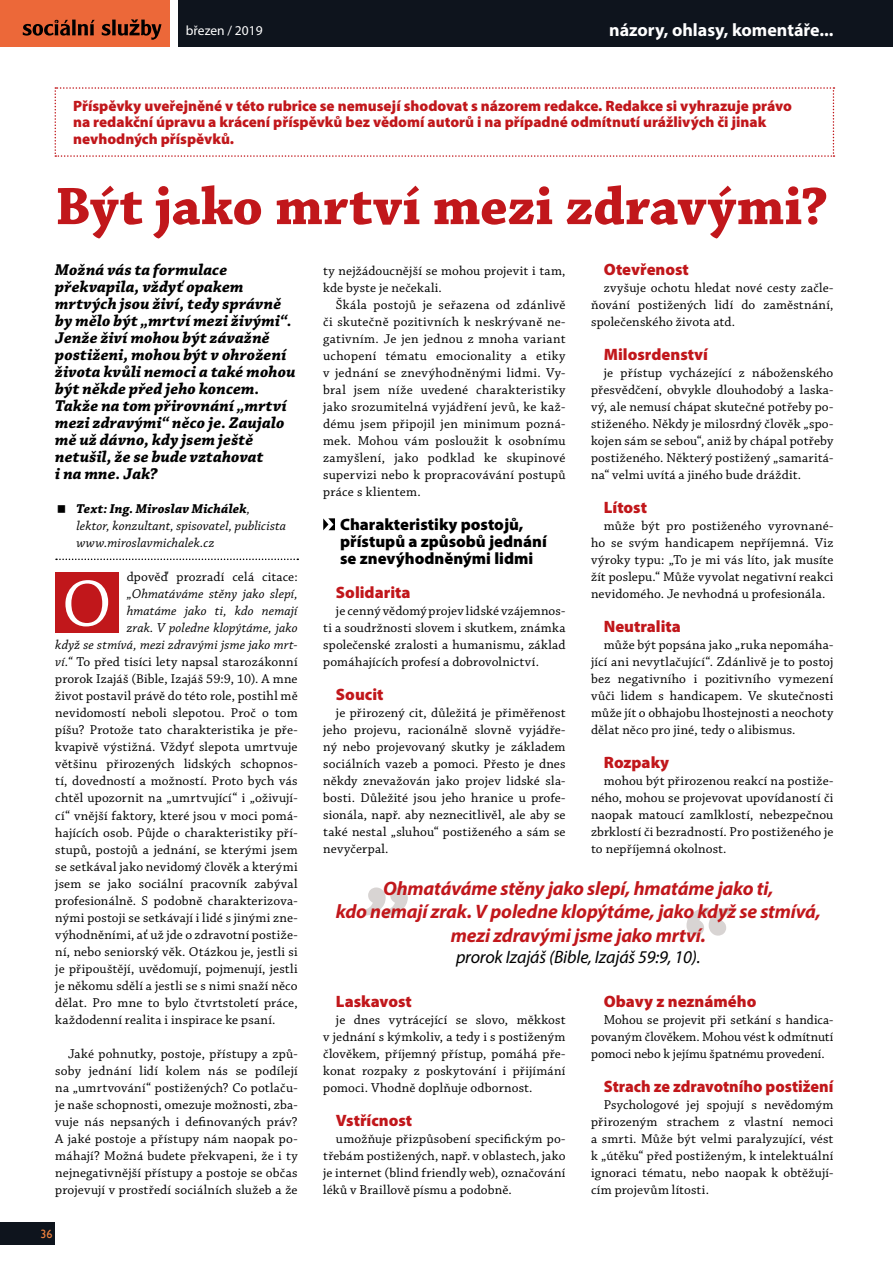
<style>
.page{position:relative;width:893px;height:1263px;background:#fff}
.page>*{position:absolute;margin:0;border:0;box-sizing:border-box;transform-origin:0 0}
.t1{font:69.15px "Chaparral Pro";color:#fff}
.t2{font:700 55.5px "Chaparral Pro";color:#c1171b}
.t3{font:italic 700 19.5px/23.4px "Myriad Pro";letter-spacing:-.01em;color:#c1171b;text-align:center}
.t4{font:italic 18px "Myriad Pro";letter-spacing:-.01em;color:#000}
.t5{font:700 18px "Myriad Pro";color:#fff}
.t6{font:italic 700 16.5px/17px "Chaparral Pro";letter-spacing:.01em;color:#000}
.t7{font:900 16.5px "Myriad Pro";color:#c1171b}
.t8{font:900 16.5px/17px "Myriad Pro";color:#000}
.t9{font:900 15px/16.5px "Myriad Pro";color:#c1171b}
.t10{font:13.5px/17px "Chaparral Pro";letter-spacing:.01em;color:#000;text-align:justify}
.t11{font:italic 13.5px/17px "Chaparral Pro";letter-spacing:.01em;color:#000}
.t12{font:13.5px "Myriad Pro";color:#fff}
.t13{font:12px "Gill Sans";color:#ef813d}
.s1{font-weight:700}
.s2{font-style:italic}
</style>
<div class="page">
<div style="left:178px;top:0;width:715px;height:47px;background:#0e141d"></div>
<div style="left:0;top:0;width:170px;height:47px;background:#ec6839"></div>
<svg style="left:23px;top:19px;width:138px;height:21px"></svg>
<svg style="left:55px;top:87px;width:779px;height:70px"></svg>
<div style="left:55px;top:572px;width:63px;height:60px;background:#c1171b"></div>
<svg style="left:56px;top:558px;width:242px;height:2px"></svg>
<svg style="left:323px;top:518px;width:12px;height:12px"></svg>
<svg style="left:686px;top:907px;width:45px;height:29px"></svg>
<svg style="left:363px;top:887px;width:45px;height:29px"></svg>
<div style="left:0;top:1222px;width:55px;height:23px;background:#0e141d"></div>
<p class="t12" style="left:186px;top:23px;width:78px">březen / 2019</p>
<h3 class="t5" style="left:609px;top:18px;width:226px">názory, ohlasy, komentáře...</h3>
<p class="t9" style="left:73px;top:97px;width:720px">Příspěvky uveřejněné v této rubrice se nemusejí shodovat s názorem redakce. Redakce si vyhrazuje právo na redakční úpravu a krácení příspěvků bez vědomí autorů i na případné odmítnutí urážlivých či jinak nevhodných příspěvků.</p>
<h2 class="t2" style="left:55px;top:174px;width:774px">Být jako mrtví mezi zdravými?</h2>
<p class="t6" style="left:55px;top:262px;width:242px">Možná vás ta formulace překvapila, vždyť opakem mrtvých jsou živí, tedy správně by mělo být „mrtví mezi živými“.<br>Jenže živí mohou být závažně postiženi, mohou být v ohrožení života kvůli nemoci a také mohou být někde před jeho koncem.<br>Takže na tom přirovnání „mrtví mezi zdravými“ něco je. Zaujalo mě už dávno, kdy jsem ještě netušil, že se bude vztahovat<br>i na mne. Jak?</p>
<p class="t11" style="left:77px;top:501px;width:211px"><span class="s1">Text: Ing. Miroslav Michálek</span>, lektor, konzultant, spisovatel, publicista www.miroslavmichalek.cz</p>
<p class="t10" style="left:127px;top:569px;width:172px">dpověď prozradí celá citace:</p>
<p class="t11" style="left:127px;top:586px;width:172px">„Ohmatáváme stěny jako slepí,</p>
<p class="t11" style="left:127px;top:603px;width:172px">hmatáme jako ti, kdo nemají</p>
<p class="t11" style="left:127px;top:620px;width:172px">zrak. V poledne klopýtáme, jako</p>
<p class="t11" style="left:55px;top:637px;width:244px">když se stmívá, mezi zdravými jsme jako mrt-</p>
<p class="t10" style="left:55px;top:654px;width:244px"><span class="s2">ví.“</span> To před tisíci lety napsal starozákonní</p>
<p class="t10" style="left:55px;top:671px;width:244px">prorok Izajáš (Bible, Izajáš 59:9, 10). A mne</p>
<p class="t10" style="left:55px;top:688px;width:244px">život postavil právě do této role, postihl mě</p>
<p class="t10" style="left:55px;top:705px;width:244px">nevidomostí neboli slepotou. Proč o tom</p>
<p class="t10" style="left:55px;top:722px;width:244px">píšu? Protože tato charakteristika je pře-</p>
<p class="t10" style="left:55px;top:739px;width:244px">kvapivě výstižná. Vždyť slepota umrtvuje</p>
<p class="t10" style="left:55px;top:756px;width:244px">většinu přirozených lidských schopnos-</p>
<p class="t10" style="left:55px;top:773px;width:244px">tí, dovedností a možností. Proto bych vás</p>
<p class="t10" style="left:55px;top:790px;width:244px">chtěl upozornit na „umrtvující“ i „oživují-</p>
<p class="t10" style="left:55px;top:807px;width:244px">cí“ vnější faktory, které jsou v moci pomá-</p>
<p class="t10" style="left:55px;top:824px;width:244px">hajících osob. Půjde o charakteristiky pří-</p>
<p class="t10" style="left:55px;top:841px;width:244px">stupů, postojů a jednání, se kterými jsem</p>
<p class="t10" style="left:55px;top:858px;width:244px">se setkával jako nevidomý člověk a kterými</p>
<p class="t10" style="left:55px;top:875px;width:244px">jsem se jako sociální pracovník zabýval</p>
<p class="t10" style="left:55px;top:892px;width:244px">profesionálně. S podobně charakterizova-</p>
<p class="t10" style="left:55px;top:909px;width:244px">nými postoji se setkávají i lidé s jinými zne-</p>
<p class="t10" style="left:55px;top:926px;width:244px">výhodněními, ať už jde o zdravotní postiže-</p>
<p class="t10" style="left:55px;top:943px;width:244px">ní, nebo seniorský věk. Otázkou je, jestli si</p>
<p class="t10" style="left:55px;top:960px;width:244px">je připouštějí, uvědomují, pojmenují, jestli</p>
<p class="t10" style="left:55px;top:977px;width:244px">je někomu sdělí a jestli se s nimi snaží něco</p>
<p class="t10" style="left:55px;top:994px;width:244px">dělat. Pro mne to bylo čtvrtstoletí práce,</p>
<p class="t10" style="left:55px;top:1011px;width:222px">každodenní realita i inspirace ke psaní.</p>
<p class="t10" style="left:55px;top:1045px;width:244px;text-indent:13px">Jaké pohnutky, postoje, přístupy a způ&shy;soby jednání lidí kolem nás se podílejí na „umrtvování“ postižených? Co potlaču&shy;je naše schopnosti, omezuje možnosti, zba&shy;vuje nás nepsaných i definovaných práv?<br>A jaké postoje a přístupy nám naopak po&shy;máhají? Možná budete překvapeni, že i ty nejnegativnější přístupy a postoje se občas projevují v prostředí sociálních služeb a že</p>
<h1 class="t1" style="left:62px;top:566px;width:51px">O</h1>
<p class="t13" style="left:41px;top:1227px;width:13px">36</p>
<p class="t10" style="left:323px;top:263px;width:244px">ty nejžádoucnější se mohou projevit i tam, kde byste je nečekali.</p>
<p class="t10" style="left:323px;top:297px;width:244px;text-indent:13px">Škála postojů je seřazena od zdánlivě či skutečně pozitivních k neskrývaně ne&shy;gativním. Je jen jednou z mnoha variant uchopení tématu emocionality a etiky v jednání se znevýhodněnými lidmi. Vy&shy;bral jsem níže uvedené charakteristiky jako srozumitelná vyjádření jevů, ke kaž&shy;dému jsem připojil jen minimum pozná&shy;mek. Mohou vám posloužit k osobnímu zamyšlení, jako podklad ke skupinové supervizi nebo k propracovávání postupů práce s klientem.</p>
<p class="t8" style="left:340px;top:516px;width:208px">Charakteristiky postojů, přístupů a způsobů jednání se znevýhodněnými lidmi</p>
<p class="t7" style="left:336px;top:582px;width:76px">Solidarita</p>
<p class="t10" style="left:323px;top:603px;width:244px;text-indent:13px">je cenný vědomý projev lidské vzájemnos&shy;ti a soudržnosti slovem i skutkem, známka společenské zralosti a humanismu, základ pomáhajících profesí a dobrovolnictví.</p>
<p class="t7" style="left:336px;top:684px;width:49px">Soucit</p>
<p class="t10" style="left:323px;top:705px;width:244px;text-indent:13px">je přirozený cit, důležitá je přiměřenost jeho projevu, racionálně slovně vyjádře&shy;ný nebo projevovaný skutky je základem sociálních vazeb a pomoci. Přesto je dnes někdy znevažován jako projev lidské sla&shy;bosti. Důležité jsou jeho hranice u profe&shy;sionála, např. aby neznecitlivěl, ale aby se také nestal „sluhou“ postiženého a sám se nevyčerpal.</p>
<p class="t7" style="left:604px;top:259px;width:87px">Otevřenost</p>
<p class="t10" style="left:591px;top:280px;width:244px;text-indent:13px">zvyšuje ochotu hledat nové cesty začle&shy;ňování postižených lidí do zaměstnání, společenského života atd.</p>
<p class="t7" style="left:604px;top:344px;width:106px">Milosrdenství</p>
<p class="t10" style="left:591px;top:365px;width:244px;text-indent:13px">je přístup vycházející z náboženského přesvědčení, obvykle dlouhodobý a laska&shy;vý, ale nemusí chápat skutečné potřeby po&shy;stiženého. Někdy je milosrdný člověk „spo&shy;kojen sám se sebou“, aniž by chápal potřeby postiženého. Některý postižený „samaritá&shy;na“ velmi uvítá a jiného bude dráždit.</p>
<p class="t7" style="left:604px;top:497px;width:45px">Lítost</p>
<p class="t10" style="left:591px;top:518px;width:244px;text-indent:13px">může být pro postiženého vyrovnané&shy;ho se svým handicapem nepříjemná. Viz výroky typu: „To je mi vás líto, jak musíte žít poslepu.“ Může vyvolat negativní reakci nevidomého. Je nevhodná u profesionála.</p>
<p class="t7" style="left:604px;top:616px;width:79px">Neutralita</p>
<p class="t10" style="left:591px;top:637px;width:244px;text-indent:13px">může být popsána jako „ruka nepomáha&shy;jící ani nevytlačující“. Zdánlivě je to postoj bez negativního i pozitivního vymezení vůči lidem s handicapem. Ve skutečnosti může jít o obhajobu lhostejnosti a neochoty dělat něco pro jiné, tedy o alibismus.</p>
<p class="t7" style="left:604px;top:752px;width:67px">Rozpaky</p>
<p class="t10" style="left:591px;top:773px;width:244px;text-indent:13px">mohou být přirozenou reakcí na postiže&shy;ného, mohou se projevovat upovídaností či naopak matoucí zamlklostí, nebezpečnou zbrklostí či bezradností. Pro postiženého je to nepříjemná okolnost.</p>
<h3 class="t3" style="left:336px;top:876px;width:487px">Ohmatáváme stěny jako slepí, hmatáme jako ti,<br>kdo nemají zrak. V poledne klopýtáme, jako když se stmívá, mezi zdravými jsme jako mrtví.</h3>
<h3 class="t4" style="left:456px;top:946px;width:246px">prorok Izajáš (Bible, Izajáš 59:9, 10).</h3>
<p class="t7" style="left:336px;top:990px;width:77px">Laskavost</p>
<p class="t10" style="left:323px;top:1011px;width:244px;text-indent:13px">je dnes vytrácející se slovo, měkkost v jednání s kýmkoliv, a tedy i s postiženým člověkem, příjemný přístup, pomáhá pře&shy;konat rozpaky z poskytování i přijímání pomoci. Vhodně doplňuje odbornost.</p>
<p class="t7" style="left:336px;top:1109px;width:78px">Vstřícnost</p>
<p class="t10" style="left:323px;top:1130px;width:244px;text-indent:13px">umožňuje přizpůsobení specifickým po&shy;třebám postižených, např. v oblastech, jako je internet (blind friendly web), označování léků v Braillově písmu a podobně.</p>
<p class="t7" style="left:604px;top:990px;width:154px">Obavy z neznámého</p>
<p class="t10" style="left:591px;top:1011px;width:244px;text-indent:13px">Mohou se projevit při setkání s handica&shy;povaným člověkem. Mohou vést k odmítnutí pomoci nebo k jejímu špatnému provedení.</p>
<p class="t7" style="left:604px;top:1075px;width:231px">Strach ze zdravotního postižení</p>
<p class="t10" style="left:591px;top:1096px;width:244px;text-indent:13px">Psychologové jej spojují s nevědomým přirozeným strachem z vlastní nemoci a smrti. Může být velmi paralyzující, vést k „útěku“ před postiženým, k intelektuální ignoraci tématu, nebo naopak k obtěžují&shy;cím projevům lítosti.</p>
</div>
